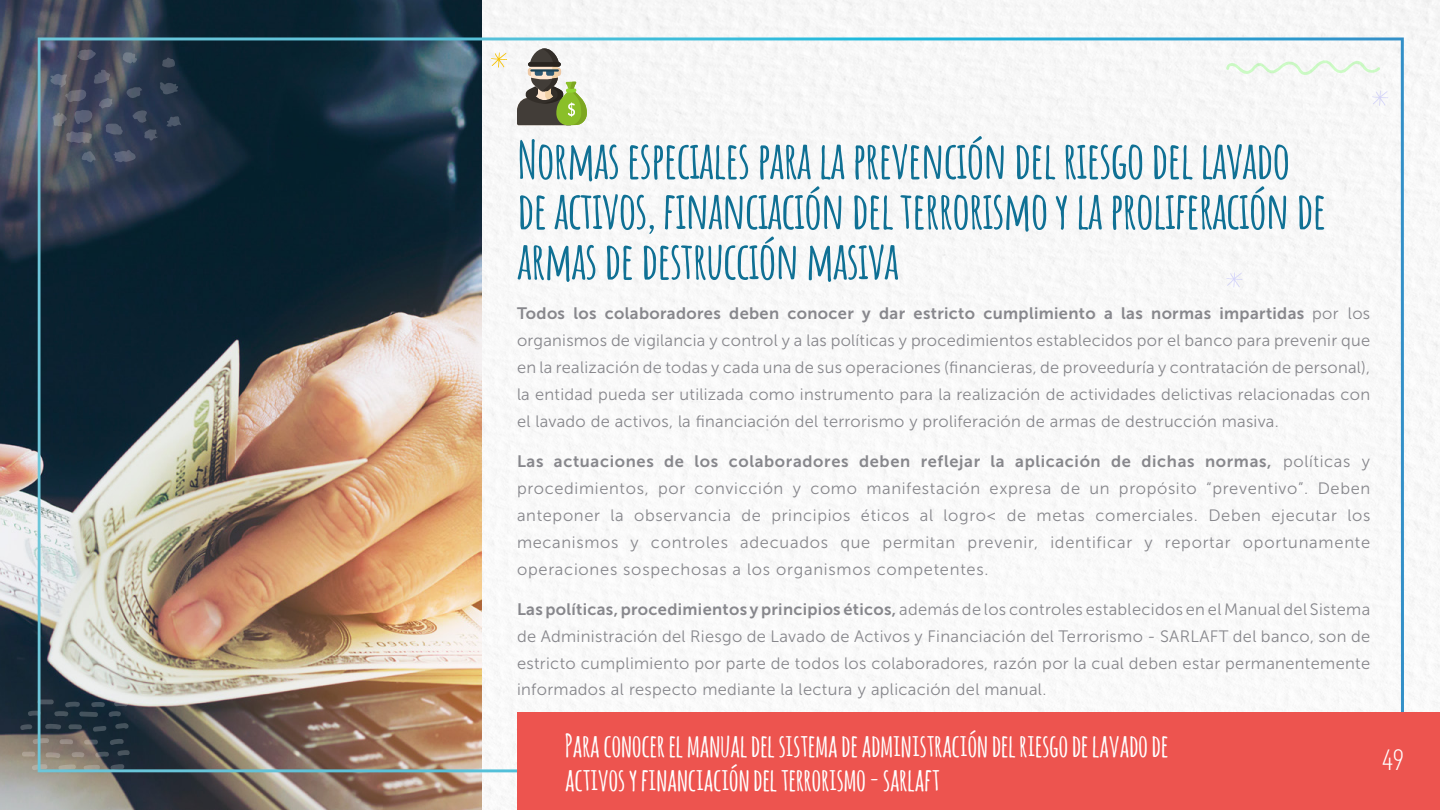
<style>
.page{position:relative;width:1440px;height:810px;background:#fff}
.page>*{position:absolute;margin:0;border:0;box-sizing:border-box;transform-origin:0 0}
.t1{font:700 51px/50.2px "Amatic SC";letter-spacing:-.03em;color:#0f7094}
.t2{font:31.12px/33.8px "Amatic";letter-spacing:-.02em;color:#fff}
.t3{font:300 29.25px "RF Rufo";color:#fff}
.t4{font:16.5px/27px "Museo Sans 300";letter-spacing:.02em;color:#87878c;text-align:justify}
.t5{font:16.5px "Museo Sans 700";letter-spacing:.02em;color:#87878c}
.t6{font:16.5px "Museo Sans 700";letter-spacing:.04em;color:#87878c}
.s1{font-family:"Museo Sans 300"}
.s2{font-family:"Museo Sans 700"}
</style>
<div class="page">
<img style="left:481px;top:0;width:959px;height:810px">
<img style="left:0;top:0;width:481px;height:810px">
<svg style="left:20px;top:700px;width:18px;height:32px"></svg>
<svg style="left:21px;top:738px;width:17px;height:33px"></svg>
<img style="left:38px;top:38px;width:1366px;height:734px">
<div style="left:517px;top:712px;width:923px;height:98px;background:#ed544f"></div>
<h1 class="t1" style="left:517px;top:131px;width:811px">Normas especiales para la prevención del riesgo del lavado de activos, financiación del terrorismo y la proliferación de armas de destrucción masiva</h1>
<p class="t5" style="left:517px;top:304px;width:855px">Todos los colaboradores deben conocer y dar estricto cumplimiento a las normas impartidas <span class="s1">por los</span></p>
<p class="t4" style="left:517px;top:327px;width:855px">organismos de vigilancia y control y a las políticas y procedimientos establecidos por el banco para prevenir que en la realización de todas y cada una de sus operaciones (financieras, de proveeduría y contratación de personal), la entidad pueda ser utilizada como instrumento para la realización de actividades delictivas relacionadas con el lavado de activos, la financiación del terrorismo y proliferación de armas de destrucción masiva.</p>
<p class="t6" style="left:517px;top:452px;width:855px">Las actuaciones de los colaboradores deben reflejar la aplicación de dichas normas, <span class="s1">políticas y</span></p>
<p class="t4" style="left:517px;top:475px;width:855px">procedimientos, por convicción y como manifestación expresa de un propósito “preventivo”. Deben anteponer la observancia de principios éticos al logro&lt; de metas comerciales. Deben ejecutar los mecanismos y controles adecuados que permitan prevenir, identificar y reportar oportunamente operaciones sospechosas a los organismos competentes.</p>
<p class="t4" style="left:517px;top:595px;width:855px"><span class="s2">Las políticas, procedimientos y principios éticos,</span> además de los controles establecidos en el Manual del Sistema de Administración del Riesgo de Lavado de Activos y Financiación del Terrorismo - SARLAFT del banco, son de estricto cumplimiento por parte de todos los colaboradores, razón por la cual deben estar permanentemente informados al respecto mediante la lectura y aplicación del manual.</p>
<h2 class="t2" style="left:565px;top:727px;width:605px">Para conocer el manual del sistema de administración del riesgo de lavado de activos y financiación del terrorismo - sarlaft</h2>
<h3 class="t3" style="left:1382px;top:744px;width:23px">49</h3>
</div>
